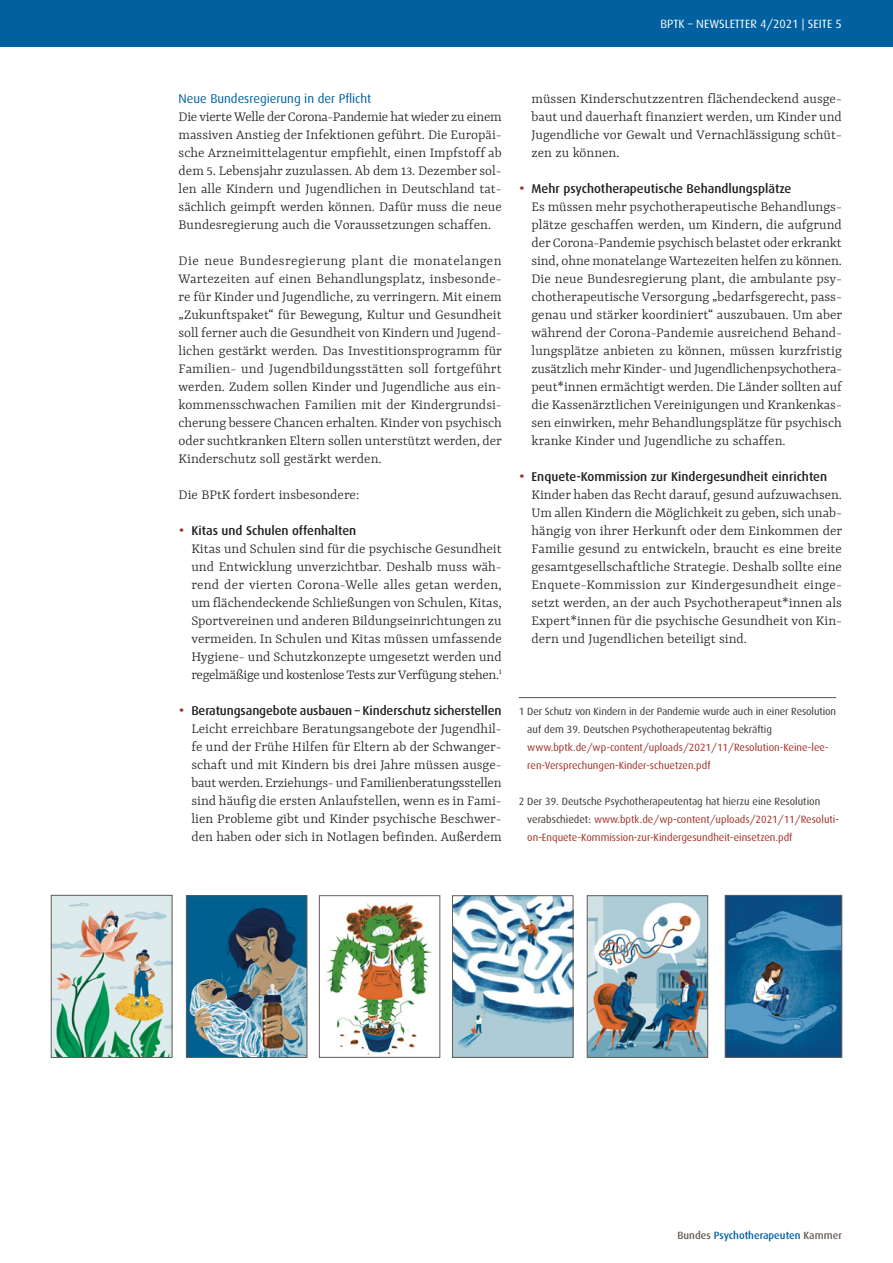
<style>
.page{position:relative;width:893px;height:1263px;background:#fff}
.page>*{position:absolute;margin:0;border:0;box-sizing:border-box;transform-origin:0 0}
.fließtext{font:300 15px/18px "Yrsa";color:#231f20;text-align:justify}
.t1{font:500 12.75px "Dax";color:#231f20}
.H2_Subhead{font:12.75px "Dax";color:#0060a0}
.t2{font:12px "Dax";color:#fff}
.t3{font:10.5px/18px "Dax";color:#9e2e24}
.t4{font:10.5px/18px "Dax";letter-spacing:-.01em;color:#3a332f}
.t5{font:500 10.5px "Dax";color:#0060a0}
.s1{font-family:"Yrsa";font-weight:300;font-size:21px;color:#9e2e24}
.s2{color:#3a332f}
.s3{color:#655c57}
</style>
<div class="page">
<div style="left:0;top:0;width:893px;height:47px;background:#0060a0"></div>
<hr style="left:519px;top:697px;width:317px;height:1px;background:#655c57">
<img style="left:188px;top:897px;width:117px;height:159px">
<div style="left:186px;top:895px;width:121px;height:163px;border:1px solid #655c57"></div>
<img style="left:53px;top:897px;width:117px;height:159px">
<div style="left:51px;top:895px;width:121px;height:163px;border:1px solid #655c57"></div>
<img style="left:727px;top:897px;width:113px;height:158px">
<div style="left:725px;top:895px;width:117px;height:162px;border:1px solid #655c57"></div>
<img style="left:326px;top:902px;width:106px;height:153px">
<div style="left:319px;top:895px;width:121px;height:162px;border:1px solid #655c57"></div>
<img style="left:454px;top:897px;width:117px;height:158px">
<div style="left:452px;top:895px;width:121px;height:162px;border:1px solid #655c57"></div>
<img style="left:589px;top:897px;width:117px;height:158px">
<div style="left:587px;top:895px;width:121px;height:162px;border:1px solid #655c57"></div>
<p class="t2" style="left:661px;top:17px;width:183px">BPTK – NEWSLETTER 4/2021 | SEITE 5</p>
<h2 class="H2_Subhead" style="left:179px;top:92px;width:194px">Neue Bundesregierung in der Pflicht</h2>
<p class="fließtext" style="left:179px;top:107px;width:325px">Die vierte Welle der Corona-Pandemie hat wieder zu einem massiven Anstieg der Infektionen geführt. Die Europäi&shy;sche Arzneimittelagentur empfiehlt, einen Impfstoff ab dem 5. Lebensjahr zuzulassen. Ab dem 13. Dezember sol&shy;len alle Kindern und Jugendlichen in Deutschland tat&shy;sächlich geimpft werden können. Dafür muss die neue Bundesregierung auch die Voraussetzungen schaffen.</p>
<p class="fließtext" style="left:179px;top:251px;width:325px">Die neue Bundesregierung plant die monatelangen Wartezeiten auf einen Behandlungsplatz, insbesonde&shy;re für Kinder und Jugendliche, zu verringern. Mit einem „Zukunftspaket“ für Bewegung, Kultur und Gesundheit soll ferner auch die Gesundheit von Kindern und Jugend&shy;lichen gestärkt werden. Das Investitionsprogramm für Familien- und Jugendbildungsstätten soll fortgeführt werden. Zudem sollen Kinder und Jugendliche aus ein&shy;kommensschwachen Familien mit der Kindergrundsi&shy;cherung bessere Chancen erhalten. Kinder von psychisch oder suchtkranken Eltern sollen unterstützt werden, der Kinderschutz soll gestärkt werden.</p>
<p class="fließtext" style="left:179px;top:485px;width:182px">Die BPtK fordert insbesondere:</p>
<p class="t1" style="left:179px;top:524px;width:179px"><span class="s1">•</span> Kitas und Schulen offenhalten</p>
<p class="fließtext" style="left:191px;top:539px;width:312px">Kitas und Schulen sind für die psychische Gesundheit und Entwicklung unverzichtbar. Deshalb muss wäh&shy;rend der vierten Corona-Welle alles getan werden, um flächendeckende Schließungen von Schulen, Kitas, Sportvereinen und anderen Bildungseinrichtungen zu vermeiden. In Schulen und Kitas müssen umfassende Hygiene- und Schutzkonzepte umgesetzt werden und regelmäßige und kostenlose Tests zur Verfügung stehen.<sup>1</sup></p>
<p class="t1" style="left:179px;top:704px;width:324px"><span class="s1">•</span> Beratungsangebote ausbauen – Kinderschutz sicherstellen</p>
<p class="fließtext" style="left:191px;top:719px;width:312px">Leicht erreichbare Beratungsangebote der Jugendhil&shy;fe und der Frühe Hilfen für Eltern ab der Schwanger&shy;schaft und mit Kindern bis drei Jahre müssen ausge&shy;baut werden. Erziehungs- und Familienberatungsstellen sind häufig die ersten Anlaufstellen, wenn es in Fami&shy;lien Probleme gibt und Kinder psychische Beschwer&shy;den haben oder sich in Notlagen befinden. Außerdem</p>
<p class="fließtext" style="left:531px;top:89px;width:312px">müssen Kinderschutzzentren flächendeckend ausge&shy;baut und dauerhaft finanziert werden, um Kinder und Jugendliche vor Gewalt und Vernachlässigung schüt&shy;zen zu können.</p>
<p class="t1" style="left:519px;top:182px;width:274px"><span class="s1">•</span> Mehr psychotherapeutische Behandlungsplätze</p>
<p class="fließtext" style="left:531px;top:197px;width:312px">Es müssen mehr psychotherapeutische Behandlungs&shy;plätze geschaffen werden, um Kindern, die aufgrund der Corona-Pandemie psychisch belastet oder erkrankt sind, ohne monatelange Wartezeiten helfen zu können.<br>Die neue Bundesregierung plant, die ambulante psy&shy;chotherapeutische Versorgung „bedarfsgerecht, pass&shy;genau und stärker koordiniert“ auszubauen. Um aber während der Corona-Pandemie ausreichend Behand&shy;lungsplätze anbieten zu können, müssen kurzfristig zusätzlich mehr Kinder- und Jugendlichenpsychothera&shy;peut*innen ermächtigt werden. Die Länder sollten auf die Kassenärztlichen Vereinigungen und Krankenkas&shy;sen einwirken, mehr Behandlungsplätze für psychisch kranke Kinder und Jugendliche zu schaffen.</p>
<p class="t1" style="left:519px;top:470px;width:310px"><span class="s1">•</span> Enquete-Kommission zur Kindergesundheit einrichten</p>
<p class="fließtext" style="left:531px;top:485px;width:312px">Kinder haben das Recht darauf, gesund aufzuwachsen.<br>Um allen Kindern die Möglichkeit zu geben, sich unab&shy;hängig von ihrer Herkunft oder dem Einkommen der Familie gesund zu entwickeln, braucht es eine breite gesamtgesellschaftliche Strategie. Deshalb sollte eine Enquete-Kommission zur Kindergesundheit einge&shy;setzt werden, an der auch Psychotherapeut*innen als Expert*innen für die psychische Gesundheit von Kin&shy;dern und Jugendlichen beteiligt sind.</p>
<p class="t4" style="left:527px;top:703px;width:310px;text-indent:-9px">1 Der Schutz von Kindern in der Pandemie wurde auch in einer Resolution auf dem 39. Deutschen Psychotherapeutentag bekräftig</p>
<p class="t3" style="left:527px;top:739px;width:303px">www.bptk.de/wp-content/uploads/2021/11/Resolution-Keine-lee&shy;ren-Versprechungen-Kinder-schuetzen.pdf</p>
<p class="t3" style="left:527px;top:793px;width:313px;text-indent:-9px"><span class="s2">2 Der 39. Deutsche Psychotherapeutentag hat hierzu eine Resolution verabschiedet:</span> www.bptk.de/wp-content/uploads/2021/11/Resoluti&shy;on-Enquete-Kommission-zur-Kindergesundheit-einsetzen.pdf</p>
<p class="t5" style="left:677px;top:1229px;width:166px"><span class="s3">Bundes</span> Psychotherapeuten <span class="s3">Kammer</span></p>
</div>
